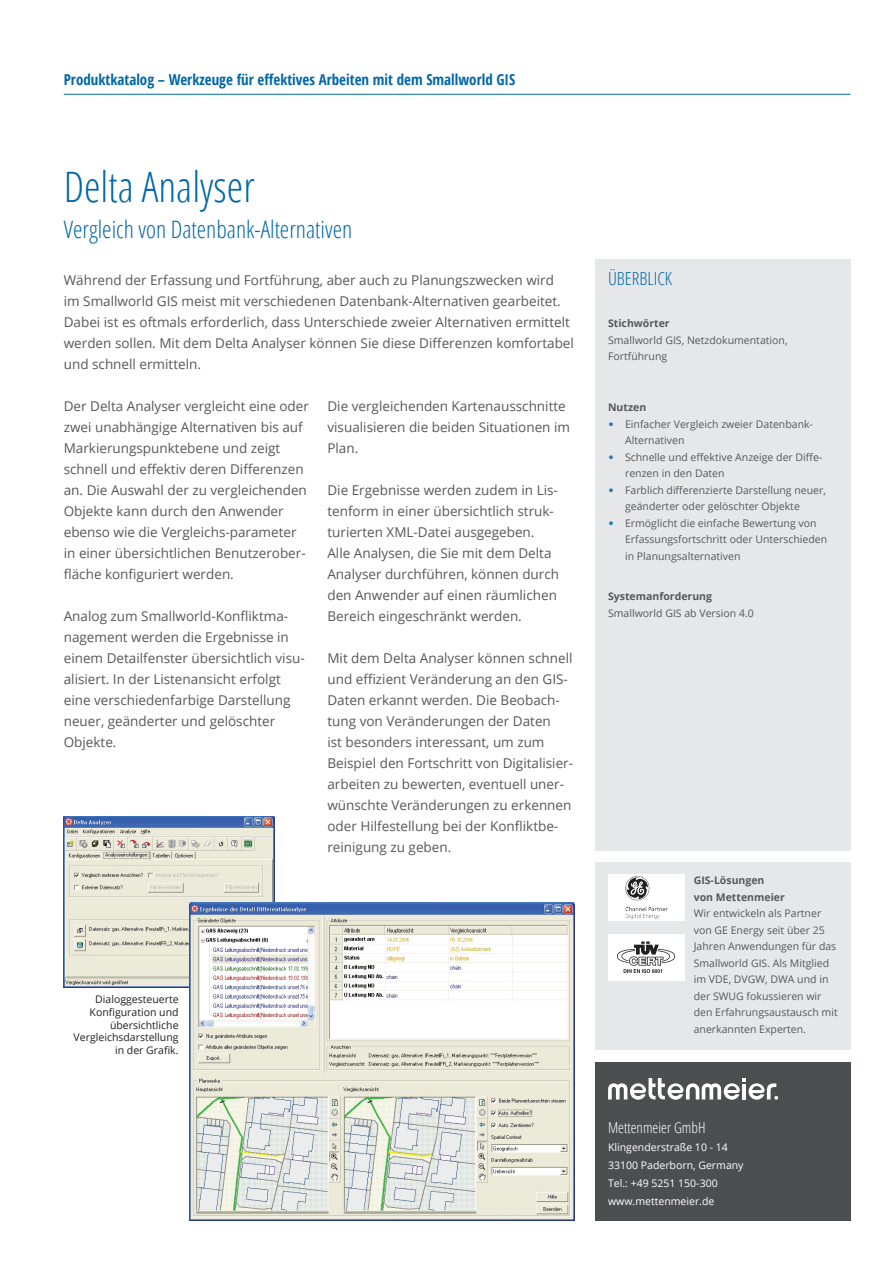
<style>
.page{position:relative;width:893px;height:1263px;background:#fff}
.page>*{position:absolute;margin:0;border:0;box-sizing:border-box;transform-origin:0 0}
.t1{font:300 condensed 42px "Open Sans";color:#0067aa}
.t2{font:300 condensed 24px "Open Sans";color:#0067aa}
.t3{font:300 condensed 18px "Open Sans";color:#0067aa}
.t4{font:700 condensed 15px "Open Sans";color:#0067aa}
.t5{font:300 condensed 15px "Open Sans";color:#fff}
.t6{font:13.5px/21px "Open Sans";color:#57585a}
.t7{font:10.5px/16.5px "Open Sans";color:#57585a}
.t8{font:10.5px/18px "Open Sans";color:#fff}
.t9{font:10.5px/12.6px "Open Sans";color:#231f20;text-align:right}
.t10{font:700 10.5px/16.5px "Open Sans";color:#57585a}
.s1{font-family:"Calibri";font-size:12px;color:#247ab8}
</style>
<div class="page">
<div style="left:595px;top:863px;width:255px;height:187px;background:#e6e7e9"></div>
<div style="left:595px;top:259px;width:255px;height:591px;background:#e6e7e9"></div>
<div style="left:595px;top:1062px;width:255px;height:158px;background:#4c4f50"></div>
<svg style="left:608px;top:1078px;width:171px;height:22px"></svg>
<hr style="left:64px;top:94px;width:786px;height:1px;background:#0067aa">
<div style="left:608px;top:934px;width:77px;height:47px;background:#fff"></div>
<div style="left:608px;top:874px;width:77px;height:47px;background:#fff"></div>
<img style="left:625px;top:876px;width:43px;height:43px">
<img style="left:617px;top:941px;width:59px;height:32px">
<img style="left:64px;top:816px;width:210px;height:171px">
<img style="left:190px;top:902px;width:384px;height:318px">
<p class="t4" style="left:64px;top:69px;width:453px">Produktkatalog – Werkzeuge für effektives Arbeiten mit dem Smallworld GIS</p>
<h1 class="t1" style="left:64px;top:158px;width:193px">Delta Analyser</h1>
<h2 class="t2" style="left:64px;top:213px;width:290px">Vergleich von Datenbank-Alternativen</h2>
<p class="t6" style="left:64px;top:269px;width:512px">Während der Erfassung und Fortführung, aber auch zu Planungszwecken wird<br>im Smallworld GIS meist mit verschiedenen Datenbank-Alternativen gearbeitet.<br>Dabei ist es oftmals erforderlich, dass Unterschiede zweier Alternativen ermittelt werden sollen. Mit dem Delta Analyser können Sie diese Differenzen komfortabel und schnell ermitteln.</p>
<p class="t6" style="left:64px;top:395px;width:247px">Der Delta Analyser vergleicht eine oder zwei unabhängige Alternativen bis auf Markierungspunktebene und zeigt schnell und effektiv deren Differenzen an. Die Auswahl der zu vergleichenden Objekte kann durch den Anwender ebenso wie die Vergleichs-parameter in einer übersichtlichen Benutzerober&shy;fläche konfiguriert werden.</p>
<p class="t6" style="left:64px;top:605px;width:242px">Analog zum Smallworld-Konfliktma&shy;nagement werden die Ergebnisse in einem Detailfenster übersichtlich visu&shy;alisiert. In der Listenansicht erfolgt eine verschiedenfarbige Darstellung neuer, geänderter und gelöschter Objekte.</p>
<p class="t6" style="left:327px;top:395px;width:244px">Die vergleichenden Kartenausschnitte visualisieren die beiden Situationen im<br>Plan.</p>
<p class="t6" style="left:327px;top:479px;width:233px">Die Ergebnisse werden zudem in Lis&shy;tenform in einer übersichtlich struk&shy;turierten XML-Datei ausgegeben.<br>Alle Analysen, die Sie mit dem Delta Analyser durchführen, können durch den Anwender auf einen räumlichen Bereich eingeschränkt werden.</p>
<p class="t6" style="left:327px;top:647px;width:247px">Mit dem Delta Analyser können schnell und effizient Veränderung an den GIS-Daten erkannt werden. Die Beobach&shy;tung von Veränderungen der Daten<br>ist besonders interessant, um zum Beispiel den Fortschritt von Digitalisier&shy;arbeiten zu bewerten, eventuell uner&shy;wünschte Veränderungen zu erkennen oder Hilfestellung bei der Konfliktbe&shy;reinigung zu geben.</p>
<p class="t9" style="left:74px;top:993px;width:106px">Dialoggesteuerte<br>Konfiguration und übersichtliche<br>Vergleichsdarstellung in der Grafik.</p>
<h3 class="t3" style="left:608px;top:266px;width:66px">ÜBERBLICK</h3>
<p class="t10" style="left:608px;top:315px;width:63px">Stichwörter</p>
<p class="t7" style="left:608px;top:331px;width:181px">Smallworld GIS, Netzdokumentation,<br>Fortführung</p>
<p class="t10" style="left:608px;top:399px;width:40px">Nutzen</p>
<p class="t7" style="left:625px;top:415px;width:189px;text-indent:-17px"><span class="s1">•</span> Einfacher Vergleich zweier Datenbank-<br>Alternativen</p>
<p class="t7" style="left:625px;top:448px;width:199px;text-indent:-17px"><span class="s1">•</span> Schnelle und effektive Anzeige der Diffe&shy;renzen in den Daten</p>
<p class="t7" style="left:625px;top:481px;width:202px;text-indent:-17px"><span class="s1">•</span> Farblich differenzierte Darstellung neuer, geänderter oder gelöschter Objekte</p>
<p class="t7" style="left:625px;top:514px;width:204px;text-indent:-17px"><span class="s1">•</span> Ermöglicht die einfache Bewertung von<br>Erfassungsfortschritt oder Unterschieden in Planungsalternativen</p>
<p class="t10" style="left:608px;top:588px;width:105px">Systemanforderung</p>
<p class="t7" style="left:608px;top:604px;width:147px">Smallworld GIS ab Version 4.0</p>
<p class="t10" style="left:694px;top:872px;width:93px">GIS-Lösungen von Mettenmeier</p>
<p class="t7" style="left:694px;top:905px;width:145px">Wir entwickeln als Partner von GE Energy seit über 25<br>Jahren Anwendungen für das<br>Smallworld GIS. Als Mitglied im VDE, DVGW, DWA und in der SWUG fokussieren wir den Erfahrungsaustausch mit anerkannten Experten.</p>
<p class="t5" style="left:608px;top:1117px;width:99px">Mettenmeier GmbH</p>
<p class="t8" style="left:608px;top:1137px;width:137px">Klingenderstraße 10 - 14<br>33100 Paderborn, Germany<br>Tel.: +49 5251 150-300 www.mettenmeier.de</p>
</div>
